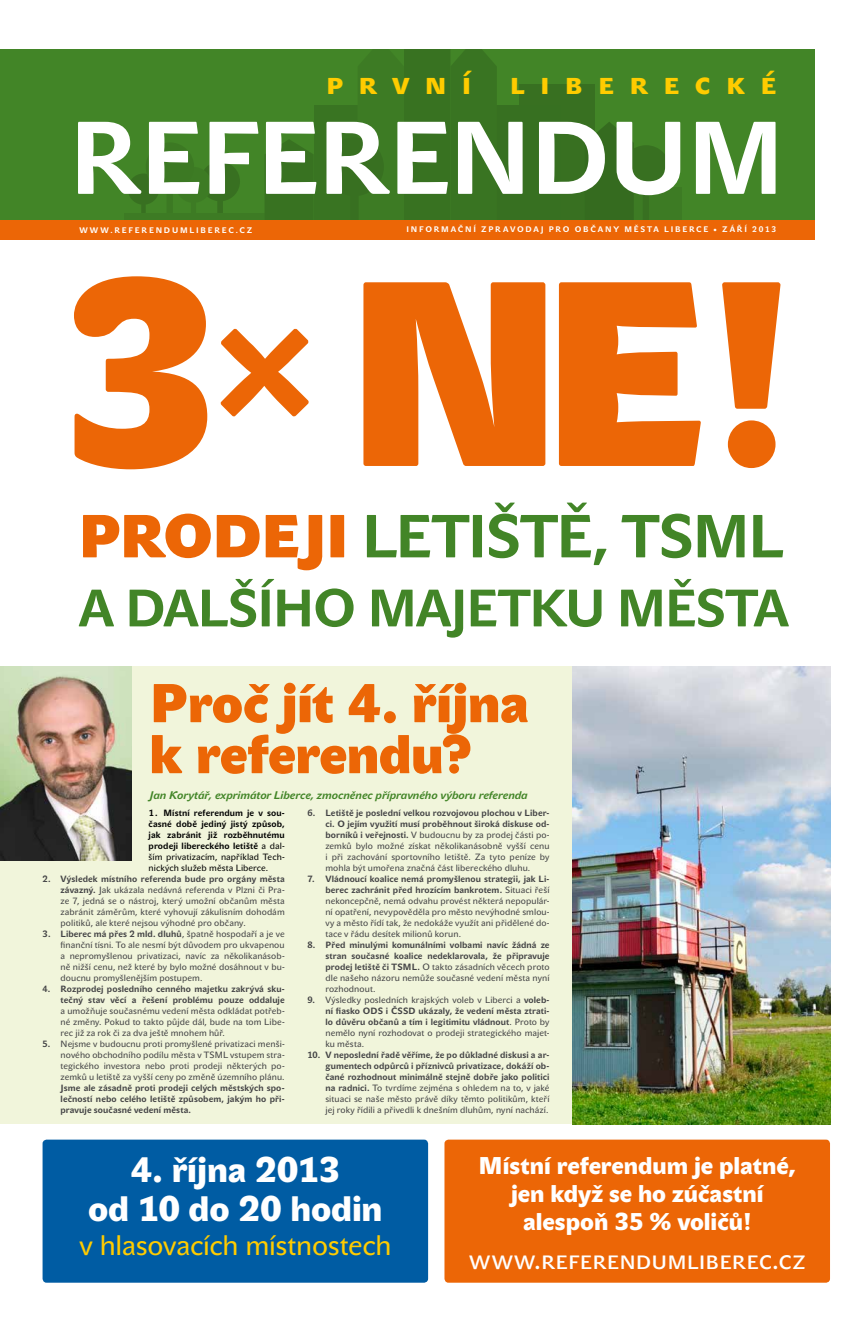
<style>
.page{position:relative;width:857px;height:1333px;background:#fff}
.page>*{position:absolute;margin:0;border:0;box-sizing:border-box;transform-origin:0 0}
.t1{font:700 260px "John Sans Heavy Pro";color:#ec6606}
.t2{font:700 102px "John Sans Text Pro";letter-spacing:-.01em;color:#fff}
.t3{font:700 60px "John Sans Text Pro";letter-spacing:-.02em;color:#428527}
.t4{font:700 54px/51px "John Sans Heavy Pro";letter-spacing:-.005em;color:#ec6606}
.t5{font:700 52px "John Sans Text Pro";letter-spacing:-.025em;color:#428527}
.t6{font:35px/38.5px "John Sans Black Pro";letter-spacing:-.005em;color:#fff;text-align:center}
.t7{font:700 33px "John Sans Medium Pro";letter-spacing:.48em;color:#fc0}
.t8{font:28px "John Sans Text Pro";color:#fff}
.t9{font:28px "John Sans Text Pro";letter-spacing:-.01em;color:#fc0}
.t10{font:24px/28px "John Sans Black Pro";color:#fff;text-align:center}
.t11{font:italic 700 11px "John Sans Text Pro";letter-spacing:.005em;color:#428527}
.t12{font:9px/11px "John Sans Text Pro";letter-spacing:.01em;color:#424244;text-align:justify}
.t13{font:700 9px/11px "John Sans Text Pro";letter-spacing:.01em;color:#424244;text-align:justify}
.t14{font:700 9px/11px "John Sans Text Pro";letter-spacing:.01em;color:#000;text-align:justify}
.t15{font:700 8px "John Sans Text Pro";letter-spacing:.225em;color:#fff}
.s1{font-family:"John Sans Text Pro";font-weight:400}
.s2{font-family:"John Sans Heavy Pro";color:#ec6606}
.s3{font-weight:400}
.s4{font-weight:700}
</style>
<div class="page">
<div style="left:0;top:666px;width:829px;height:458px;background:#f1f5db"></div>
<img style="left:0;top:666px;width:132px;height:194px">
<div style="left:43px;top:1139px;width:385px;height:143px;background:#005ca3;border-radius:4px"></div>
<div style="left:444px;top:1139px;width:385px;height:143px;background:#ec6606;border-radius:4px"></div>
<div style="left:0;top:50px;width:814px;height:170px;background:#428527"></div>
<svg style="left:128px;top:143px;width:112px;height:70px"></svg>
<div style="left:633px;top:187px;width:48px;height:33px;background:#3d7b24"></div>
<div style="left:124px;top:213px;width:140px;height:7px;background:#3d7b24"></div>
<svg style="left:264px;top:139px;width:49px;height:81px;background:#397321"></svg>
<div style="left:518px;top:84px;width:76px;height:136px;background:#387021"></div>
<div style="left:313px;top:105px;width:44px;height:115px;background:#397422"></div>
<div style="left:470px;top:105px;width:90px;height:115px;background:#377021"></div>
<div style="left:357px;top:50px;width:139px;height:170px;background:#397422"></div>
<svg style="left:594px;top:122px;width:76px;height:98px"></svg>
<div style="left:0;top:220px;width:814px;height:20px;background:#ec6606"></div>
<img style="left:572px;top:666px;width:257px;height:458px">
<h3 class="t7" style="left:326px;top:63px;width:451px">první liberecké</h3>
<h2 class="t2" style="left:69px;top:99px;width:716px">REFERENDUM</h2>
<p class="t15" style="left:79px;top:225px;width:174px">WWW.REFERENDUMLIBEREC.CZ</p>
<p class="t15" style="left:406px;top:225px;width:371px">INFORMAČNÍ ZPRAVODAJ PRO OBČANY MĚSTA LIBERCE • ZÁŘÍ 2013</p>
<h1 class="t1" style="left:59px;top:224px;width:736px">3<span class="s1">×</span>NE!</h1>
<h3 class="t3" style="left:78px;top:501px;width:706px"><span class="s2">PRODEJI</span> LETIŠTĚ, TSML</h3>
<h3 class="t5" style="left:79px;top:578px;width:711px">A DALŠÍHO MAJETKU MĚSTA</h3>
<h3 class="t4" style="left:149px;top:678px;width:380px">Proč jít 4. října k referendu?</h3>
<p class="t11" style="left:149px;top:789px;width:379px">Jan Korytář, exprimátor Liberce, zmocněnec přípravného výboru referenda</p>
<p class="t14" style="left:149px;top:807px;width:137px">1. Místní referendum je v sou&shy;časné době jediný jistý způsob, jak zabránit již rozběhnutému prodeji libereckého letiště <span class="s3">a dal&shy;ším privatizacím, například Tech&shy;nických služeb města Liberce.</span></p>
<p class="t12" style="left:61px;top:873px;width:225px;text-indent:-18px"><span class="s4">2. Výsledek místního referenda bude pro orgány města závazný.</span> Jak ukázala nedávná referenda v Plzni či Pra&shy;ze 7, jedná se o nástroj, který umožní občanům města zabránit záměrům, které vyhovují zákulisním dohodám politiků, ale které nejsou výhodné pro občany.</p>
<p class="t12" style="left:61px;top:928px;width:225px;text-indent:-18px"><span class="s4">3. Liberec má přes 2 mld. dluhů</span>, špatně hospodaří a je ve finanční tísni. To ale nesmí být důvodem pro ukvapenou a nepromyšlenou privatizaci, navíc za několikanásob&shy;ně nižší cenu, než které by bylo možné dosáhnout v bu&shy;doucnu promyšlenějším postupem.</p>
<p class="t13" style="left:43px;top:983px;width:243px;text-align:right">4. Rozprodej posledního cenného majetku zakrývá sku&shy;tečný stav věcí a řešení problému pouze oddaluje</p>
<p class="t12" style="left:61px;top:1005px;width:225px">a umožňuje současnému vedení města odkládat potřeb&shy;né změny. Pokud to takto půjde dál, bude na tom Libe&shy;rec již za rok či za dva ještě mnohem hůř.</p>
<p class="t12" style="left:61px;top:1038px;width:225px;text-indent:-18px"><span class="s4">5.</span> Nejsme v budoucnu proti promyšlené privatizaci menši&shy;nového obchodního podílu města v TSML vstupem stra&shy;tegického investora nebo proti prodeji některých po&shy;zemků u letiště za vyšší ceny po změně územního plánu.</p>
<p class="t13" style="left:61px;top:1082px;width:225px">Jsme ale zásadně proti prodeji celých městských spo&shy;lečností nebo celého letiště způsobem, jakým ho při&shy;pravuje současné vedení města.</p>
<p class="t12" style="left:325px;top:807px;width:225px;text-indent:-18px"><span class="s4">6. Letiště je poslední velkou rozvojovou plochou v Liber&shy;ci. O jejím využití musí proběhnout široká diskuse od&shy;borníků i veřejnosti.</span> V budoucnu by za prodej části po&shy;zemků bylo možné získat několikanásobně vyšší cenu i při zachování sportovního letiště. Za tyto peníze by mohla být umořena značná část libereckého dluhu.</p>
<p class="t12" style="left:325px;top:873px;width:225px;text-indent:-18px"><span class="s4">7. Vládnoucí koalice nemá promyšlenou strategii, jak Li&shy;berec zachránit před hrozícím bankrotem.</span> Situaci řeší nekoncepčně, nemá odvahu provést některá nepopulár&shy;ní opatření, nevypověděla pro město nevýhodné smlou&shy;vy a město řídí tak, že nedokáže využít ani přidělené do&shy;tace v řádu desítek milionů korun.</p>
<p class="t13" style="left:325px;top:939px;width:225px;text-indent:-18px">8. Před minulými komunálními volbami navíc žádná ze stran současné koalice nedeklarovala, že připravuje prodej letiště či TSML. <span class="s3">O takto zásadních věcech proto dle našeho názoru nemůže současné vedení města nyní rozhodnout.</span></p>
<p class="t12" style="left:325px;top:994px;width:225px;text-indent:-18px"><span class="s4">9.</span> Výsledky posledních krajských voleb v Liberci a <span class="s4">voleb&shy;ní fiasko ODS i ČSSD ukázaly, že vedení města ztrati&shy;lo důvěru občanů a tím i legitimitu vládnout</span>. Proto by nemělo nyní rozhodovat o prodeji strategického majet&shy;ku města.</p>
<p class="t13" style="left:325px;top:1049px;width:225px;text-indent:-18px">10. V neposlední řadě věříme, že po důkladné diskusi a ar&shy;gumentech odpůrců i příznivců privatizace, dokáží ob&shy;čané rozhodnout minimálně stejně dobře jako politici na radnici. <span class="s3">To tvrdíme zejména s ohledem na to, v jaké situaci se naše město právě díky těmto politikům, kteří jej roky řídili a přivedli k dnešním dluhům, nyní nachází.</span></p>
<h3 class="t6" style="left:88px;top:1150px;width:296px">4. října 2013<br>od 10 do 20 hodin</h3>
<h3 class="t9" style="left:79px;top:1229px;width:313px">v hlasovacích místnostech</h3>
<h3 class="t10" style="left:478px;top:1152px;width:318px">Místní referendum je platné, jen když se ho zúčastní alespoň 35 % voličů!</h3>
<h3 class="t8" style="left:469px;top:1242px;width:337px">www.referendumliberec.cz</h3>
</div>
